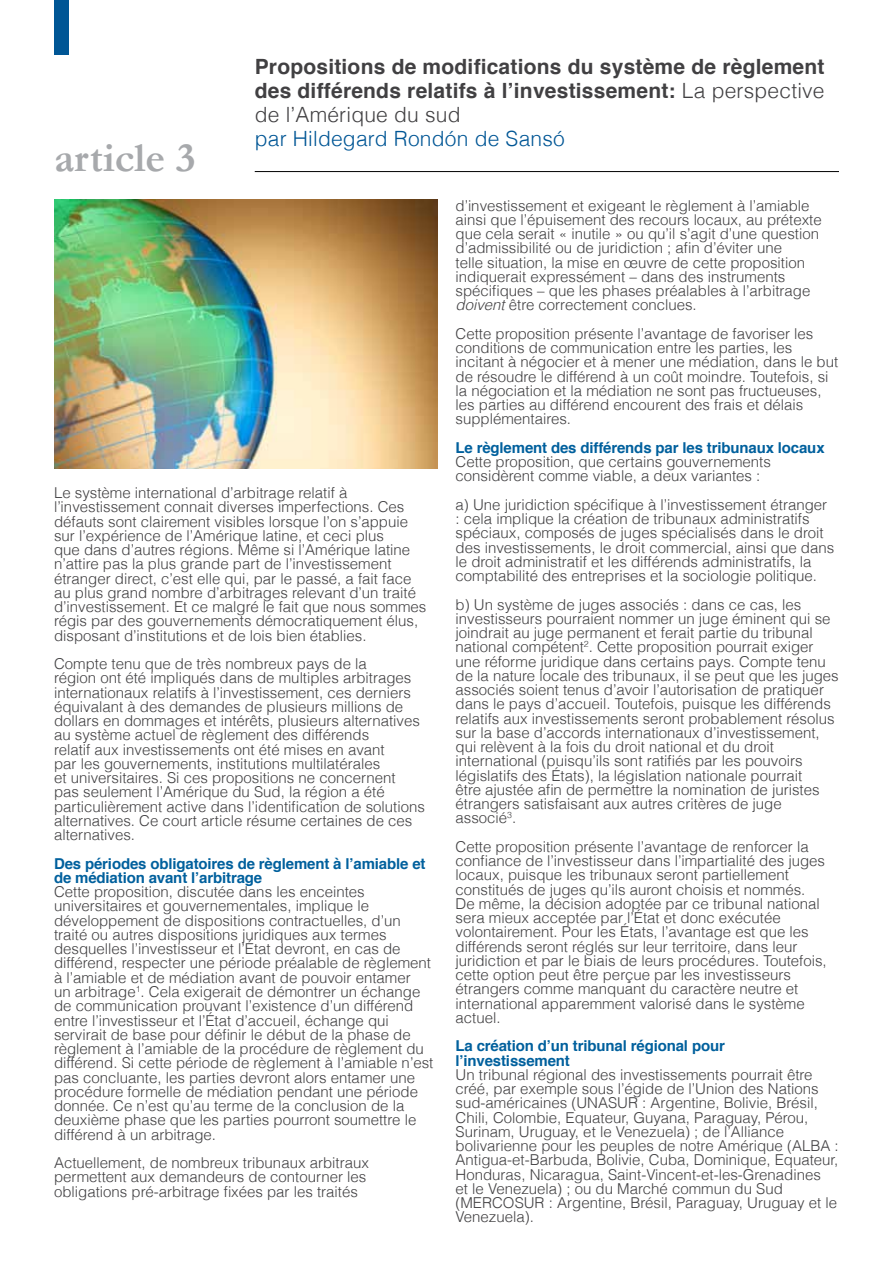
<style>
.page{position:relative;width:893px;height:1263px;background:#fff}
.page>*{position:absolute;margin:0;border:0;box-sizing:border-box;transform-origin:0 0}
.t1{font:700 42px "Garamond";color:#a7a9ac}
.t2{font:700 21px/24px "Helvetica";letter-spacing:.01em;color:#414042;text-align:justify}
.t3{font:300 21px "Helvetica";letter-spacing:.01em;color:#005695}
.t4{font:300 15px/14.2px "Helvetica";color:#414042}
.t5{font:700 15px/14.2px "Helvetica";letter-spacing:-.01em;color:#00609d}
.s1{font-weight:300}
.s2{font-style:italic}
</style>
<div class="page">
<hr style="left:255px;top:171px;width:584px;height:1px;background:#000">
<div style="left:54px;top:0;width:14px;height:54px;background:#005695"></div>
<img style="left:54px;top:200px;width:383px;height:269px">
<h1 class="t1" style="left:54px;top:129px;width:143px">article 3</h1>
<h2 class="t2" style="left:255px;top:55px;width:571px">Propositions de modifications du système de règlement des différends relatifs à l’investissement: <span class="s1">La perspective de l’Amérique du sud</span></h2>
<h2 class="t3" style="left:255px;top:121px;width:312px">par Hildegard Rondón de Sansó</h2>
<p class="t4" style="left:54px;top:485px;width:374px">Le système international d’arbitrage relatif à l’investissement connait diverses imperfections. Ces défauts sont clairement visibles lorsque l’on s’appuie sur l’expérience de l’Amérique latine, et ceci plus<br>que dans d’autres régions. Même si l’Amérique latine n’attire pas la plus grande part de l’investissement étranger direct, c’est elle qui, par le passé, a fait face au plus grand nombre d’arbitrages relevant d’un traité d’investissement. Et ce malgré le fait que nous sommes régis par des gouvernements démocratiquement élus, disposant d’institutions et de lois bien établies.</p>
<p class="t4" style="left:54px;top:656px;width:372px">Compte tenu que de très nombreux pays de la<br>région ont été impliqués dans de multiples arbitrages internationaux relatifs à l’investissement, ces derniers équivalant à des demandes de plusieurs millions de dollars en dommages et intérêts, plusieurs alternatives au système actuel de règlement des différends<br>relatif aux investissements ont été mises en avant<br>par les gouvernements, institutions multilatérales<br>et universitaires. Si ces propositions ne concernent<br>pas seulement l’Amérique du Sud, la région a été particulièrement active dans l’identification de solutions alternatives. Ce court article résume certaines de ces alternatives.</p>
<p class="t5" style="left:54px;top:856px;width:373px">Des périodes obligatoires de règlement à l’amiable et de médiation avant l’arbitrage</p>
<p class="t4" style="left:54px;top:884px;width:381px">Cette proposition, discutée dans les enceintes universitaires et gouvernementales, implique le développement de dispositions contractuelles, d’un traité ou autres dispositions juridiques aux termes desquelles l’investisseur et l’État devront, en cas de différend, respecter une période préalable de règlement à l’amiable et de médiation avant de pouvoir entamer<br>un arbitrage<sup>1</sup>. Cela exigerait de démontrer un échange de communication prouvant l’existence d’un différend entre l’investisseur et l’État d’accueil, échange qui servirait de base pour définir le début de la phase de règlement à l’amiable de la procédure de règlement du différend. Si cette période de règlement à l’amiable n’est pas concluante, les parties devront alors entamer une procédure formelle de médiation pendant une période donnée. Ce n’est qu’au terme de la conclusion de la deuxième phase que les parties pourront soumettre le différend à un arbitrage.</p>
<p class="t4" style="left:54px;top:1155px;width:316px">Actuellement, de nombreux tribunaux arbitraux permettent aux demandeurs de contourner les obligations pré-arbitrage fixées par les traités</p>
<p class="t4" style="left:455px;top:197px;width:368px">d’investissement et exigeant le règlement à l’amiable ainsi que l’épuisement des recours locaux, au prétexte que cela serait « inutile » ou qu’il s’agit d’une question d’admissibilité ou de juridiction ; afin d’éviter une<br>telle situation, la mise en œuvre de cette proposition indiquerait expressément – dans des instruments spécifiques – que les phases préalables à l’arbitrage <span class="s2">doivent</span> être correctement conclues.</p>
<p class="t4" style="left:455px;top:326px;width:384px">Cette proposition présente l’avantage de favoriser les conditions de communication entre les parties, les incitant à négocier et à mener une médiation, dans le but de résoudre le différend à un coût moindre. Toutefois, si la négociation et la médiation ne sont pas fructueuses, les parties au différend encourent des frais et délais supplémentaires.</p>
<p class="t5" style="left:455px;top:441px;width:371px">Le règlement des différends par les tribunaux locaux</p>
<p class="t4" style="left:455px;top:454px;width:317px">Cette proposition, que certains gouvernements considèrent comme viable, a deux variantes :</p>
<p class="t4" style="left:455px;top:497px;width:380px">a) Une juridiction spécifique à l’investissement étranger : cela implique la création de tribunaux administratifs spéciaux, composés de juges spécialisés dans le droit des investissements, le droit commercial, ainsi que dans le droit administratif et les différends administratifs, la comptabilité des entreprises et la sociologie politique.</p>
<p class="t4" style="left:455px;top:596px;width:385px">b) Un système de juges associés : dans ce cas, les investisseurs pourraient nommer un juge éminent qui se joindrait au juge permanent et ferait partie du tribunal national compétent<sup>2</sup>. Cette proposition pourrait exiger une réforme juridique dans certains pays. Compte tenu de la nature locale des tribunaux, il se peut que les juges associés soient tenus d’avoir l’autorisation de pratiquer dans le pays d’accueil. Toutefois, puisque les différends relatifs aux investissements seront probablement résolus sur la base d’accords internationaux d’investissement, qui relèvent à la fois du droit national et du droit international (puisqu’ils sont ratifiés par les pouvoirs législatifs des États), la législation nationale pourrait<br>être ajustée afin de permettre la nomination de juristes étrangers satisfaisant aux autres critères de juge associé<sup>3</sup>.</p>
<p class="t4" style="left:455px;top:839px;width:373px">Cette proposition présente l’avantage de renforcer la confiance de l’investisseur dans l’impartialité des juges locaux, puisque les tribunaux seront partiellement constitués de juges qu’ils auront choisis et nommés.<br>De même, la décision adoptée par ce tribunal national sera mieux acceptée par l’État et donc exécutée volontairement. Pour les États, l’avantage est que les différends seront réglés sur leur territoire, dans leur juridiction et par le biais de leurs procédures. Toutefois, cette option peut être perçue par les investisseurs étrangers comme manquant du caractère neutre et international apparemment valorisé dans le système actuel.</p>
<p class="t5" style="left:455px;top:1039px;width:271px">La création d’un tribunal régional pour l’investissement</p>
<p class="t4" style="left:455px;top:1067px;width:385px">Un tribunal régional des investissements pourrait être créé, par exemple sous l’égide de l’Union des Nations sud-américaines (UNASUR : Argentine, Bolivie, Brésil, Chili, Colombie, Equateur, Guyana, Paraguay, Pérou, Surinam, Uruguay, et le Venezuela) ; de l’Alliance bolivarienne pour les peuples de notre Amérique (ALBA :<br>Antigua-et-Barbuda, Bolivie, Cuba, Dominique, Equateur, Honduras, Nicaragua, Saint-Vincent-et-les-Grenadines<br>et le Venezuela) ; ou du Marché commun du Sud (MERCOSUR : Argentine, Brésil, Paraguay, Uruguay et le Venezuela).</p>
</div>
